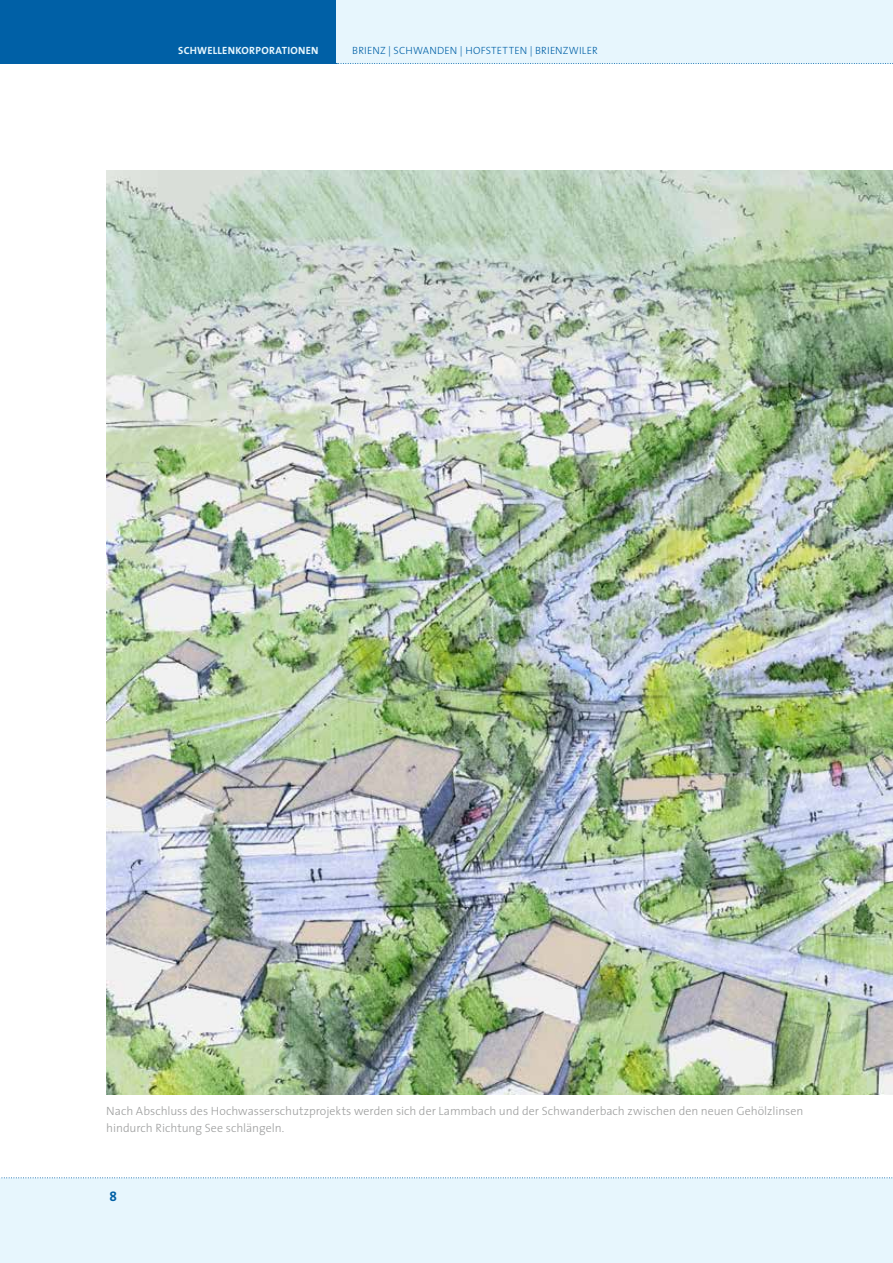
<style>
.page{position:relative;width:893px;height:1263px;background:#fff}
.page>*{position:absolute;margin:0;border:0;box-sizing:border-box;transform-origin:0 0}
.t1{font:700 13.5px "The Sans";color:#0060a6}
.t2{font:300 12px/16.5px "The Sans";color:#9d9e9e}
.t3{font:300 10.5px "The Sans";letter-spacing:.015em;color:#0060a6}
.t4{font:700 10.5px "The Sans";letter-spacing:.025em;color:#e7f6fd}
</style>
<div class="page">
<div style="left:242px;top:0;width:651px;height:64px;background:#e7f6fd"></div>
<div style="left:0;top:0;width:336px;height:64px;background:#0060a6"></div>
<svg style="left:336px;top:63px;width:557px;height:1px"></svg>
<div style="left:0;top:1178px;width:893px;height:85px;background:#e7f6fd"></div>
<svg style="left:1px;top:1177px;width:892px;height:1px"></svg>
<img style="left:106px;top:170px;width:787px;height:924px">
<p class="t4" style="left:178px;top:41px;width:142px">SCHWELLENKORPORATIONEN</p>
<p class="t3" style="left:352px;top:42px;width:247px">BRIENZ | SCHWANDEN | HOFSTETTEN | BRIENZWILER</p>
<p class="t2" style="left:106px;top:1102px;width:699px">Nach Abschluss des Hochwasserschutzprojekts werden sich der Lammbach und der Schwanderbach zwischen den neuen Gehölzlinsen hindurch Richtung See schlängeln.</p>
<p class="t1" style="left:109px;top:1185px;width:9px">8</p>
</div>
